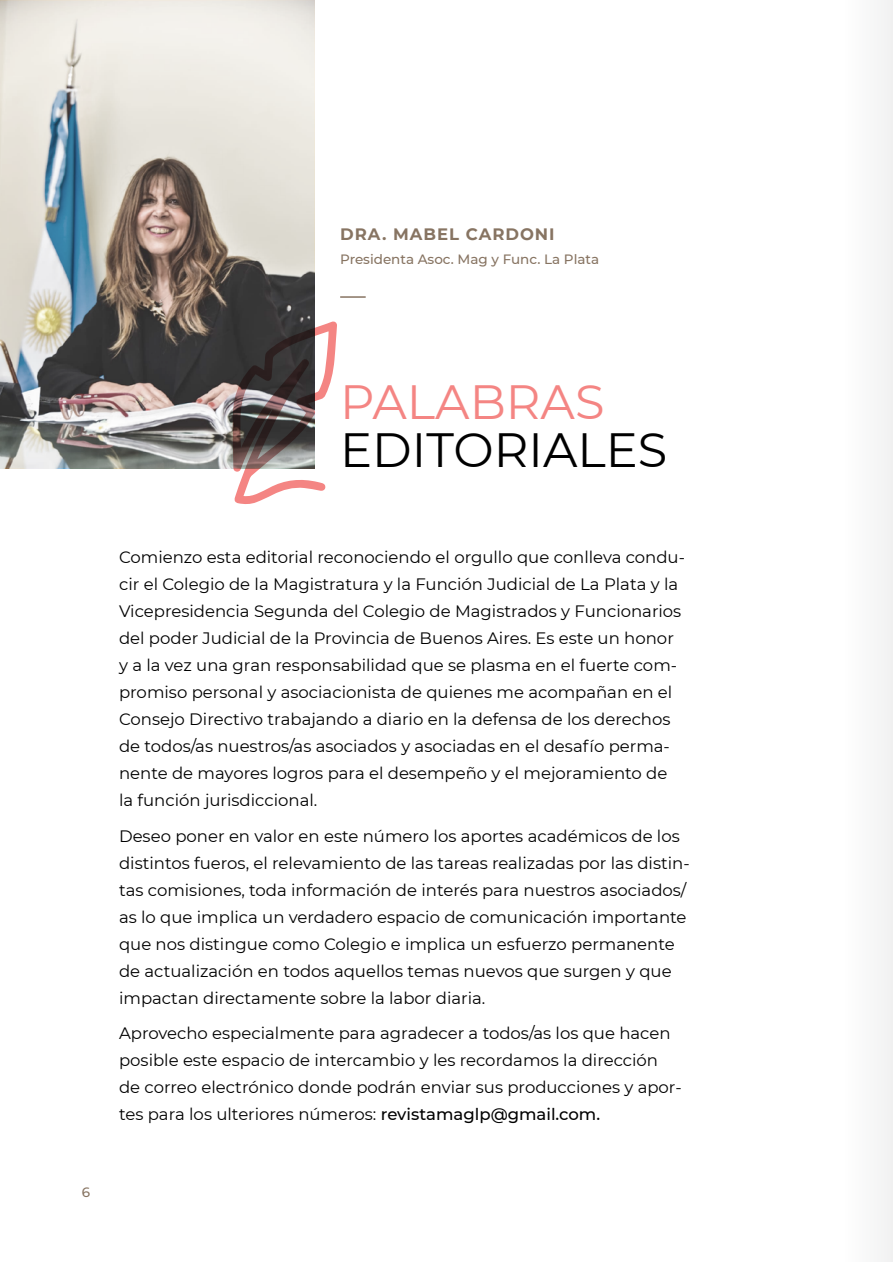
<style>
.page{position:relative;width:893px;height:1263px;background:#fff}
.page>*{position:absolute;margin:0;border:0;box-sizing:border-box;transform-origin:0 0}
.t1{font:48px "Montserrat";color:#000}
.t2{font:48px "Montserrat";color:#f48583}
.t3{font:16.5px/27px "Montserrat";color:#000}
.t4{font:700 16.5px "Montserrat";letter-spacing:.06em;color:#877462}
.t5{font:500 13.5px "Montserrat";color:#877462}
.s1{font-weight:500}
</style>
<div class="page">
<div style="left:846px;top:0;width:47px;height:1262px;background:#f7f8f8"></div>
<hr style="left:340px;top:296px;width:26px;height:2px;background:#877462">
<svg style="left:233px;top:321px;width:104px;height:183px"></svg>
<img style="left:1px;top:1px;width:313px;height:466px">
<p class="t4" style="left:340px;top:223px;width:216px">DRA. MABEL CARDONI</p>
<p class="t5" style="left:340px;top:250px;width:260px">Presidenta Asoc. Mag y Func. La Plata</p>
<h1 class="t2" style="left:340px;top:368px;width:266px">PALABRAS</h1>
<h1 class="t1" style="left:340px;top:416px;width:329px">EDITORIALES</h1>
<p class="t5" style="left:82px;top:1183px;width:10px">6</p>
<p class="t3" style="left:119px;top:543px;width:567px">Comienzo esta editorial reconociendo el orgullo que conlleva condu&shy;cir el Colegio de la Magistratura y la Función Judicial de La Plata y la Vicepresidencia Segunda del Colegio de Magistrados y Funcionarios del poder Judicial de la Provincia de Buenos Aires. Es este un honor y a la vez una gran responsabilidad que se plasma en el fuerte com&shy;promiso personal y asociacionista de quienes me acompañan en el Consejo Directivo trabajando a diario en la defensa de los derechos de todos/as nuestros/as asociados y asociadas en el desafío perma&shy;nente de mayores logros para el desempeño y el mejoramiento de la función jurisdiccional.</p>
<p class="t3" style="left:119px;top:822px;width:572px">Deseo poner en valor en este número los aportes académicos de los distintos fueros, el relevamiento de las tareas realizadas por las distin&shy;tas comisiones, toda información de interés para nuestros asociados/ as lo que implica un verdadero espacio de comunicación importante que nos distingue como Colegio e implica un esfuerzo permanente de actualización en todos aquellos temas nuevos que surgen y que impactan directamente sobre la labor diaria.</p>
<p class="t3" style="left:119px;top:1019px;width:564px">Aprovecho especialmente para agradecer a todos/as los que hacen posible este espacio de intercambio y les recordamos la dirección de correo electrónico donde podrán enviar sus producciones y apor&shy;tes para los ulteriores números: <span class="s1">revistamaglp@gmail.com.</span></p>
</div>
